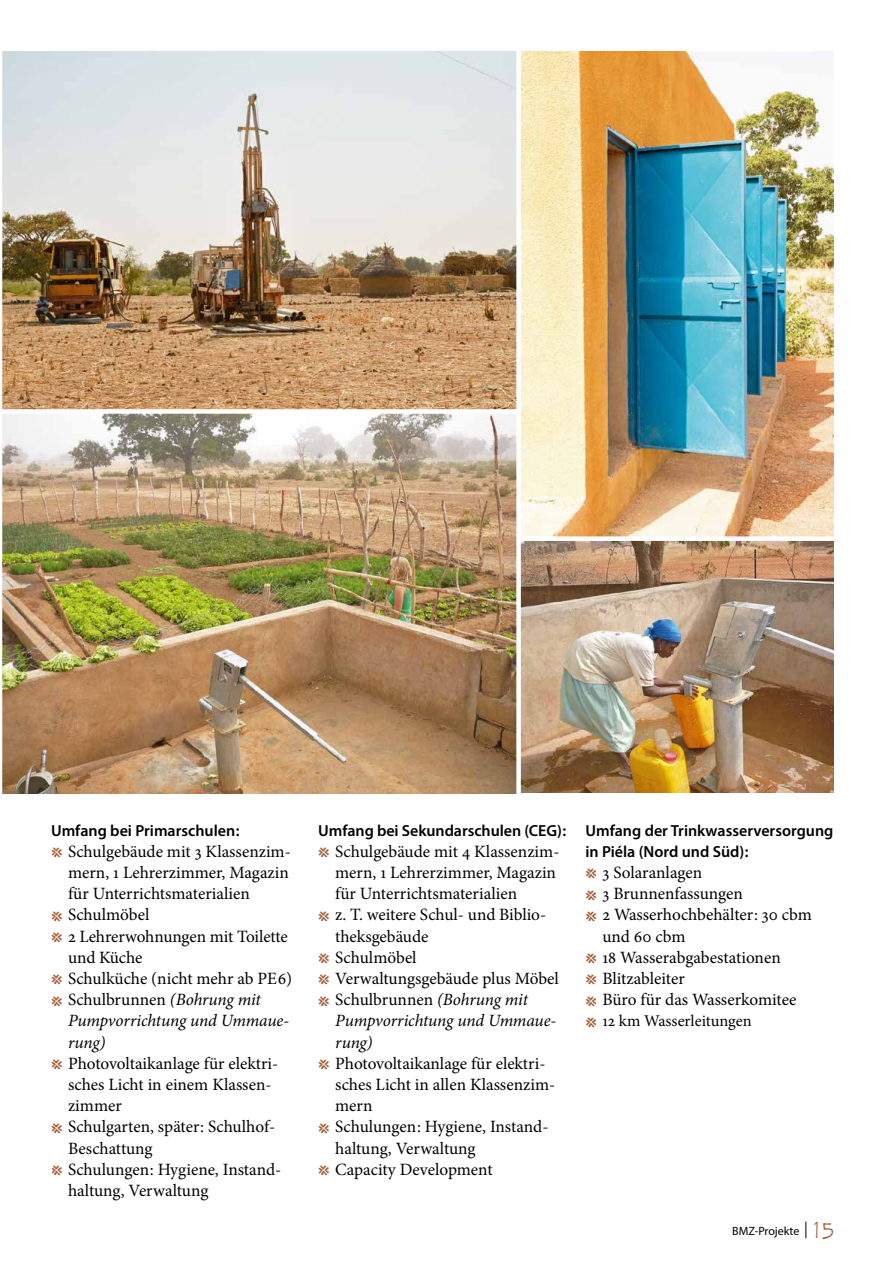
<style>
.page{position:relative;width:893px;height:1263px;background:#fff}
.page>*{position:absolute;margin:0;border:0;box-sizing:border-box;transform-origin:0 0}
.t1{font:19.5px "Assegai";color:#a25a37}
.t2{font:17.25px "Minion Pro";color:#000}
.t3{font:italic 17.25px "Minion Pro";letter-spacing:-.015em;color:#000}
.t4{font:16.35px "Minion Pro";letter-spacing:-.01em;color:#000}
.t5{font:600 16.05px/21.1px "Myriad Pro";color:#000}
.t6{font:12px "Myriad Pro";color:#000}
.s1{font-family:"Assegai";font-size:22.5px;color:#a25a37}
.s2{font-style:italic}
</style>
<div class="page">
<img style="left:2px;top:51px;width:831px;height:742px">
<svg style="left:805px;top:1221px;width:1px;height:17px"></svg>
<div style="left:0;top:409px;width:519px;height:5px;background:#fff"></div>
<div style="left:519px;top:536px;width:317px;height:5px;background:#fff"></div>
<div style="left:516px;top:49px;width:5px;height:745px;background:#fff"></div>
<p class="t5" style="left:51px;top:819px;width:190px">Umfang bei Primarschulen:</p>
<p class="t2" style="left:51px;top:840px;width:241px"><span class="s1">*</span> Schulgebäude mit 3 Klassenzim-</p>
<p class="t2" style="left:68px;top:861px;width:222px">mern, 1 Lehrerzimmer, Magazin</p>
<p class="t2" style="left:68px;top:882px;width:183px">für Unterrichtsmaterialien</p>
<p class="t2" style="left:51px;top:903px;width:100px"><span class="s1">*</span> Schulmöbel</p>
<p class="t2" style="left:51px;top:924px;width:238px"><span class="s1">*</span> 2 Lehrerwohnungen mit Toilette</p>
<p class="t2" style="left:68px;top:946px;width:76px">und Küche</p>
<p class="t2" style="left:51px;top:967px;width:243px"><span class="s1">*</span> Schulküche (nicht mehr ab PE6)</p>
<p class="t2" style="left:51px;top:988px;width:211px"><span class="s1">*</span> Schulbrunnen <span class="s2">(Bohrung mit</span></p>
<p class="t3" style="left:68px;top:1009px;width:223px">Pumpvorrichtung und Ummaue-</p>
<p class="t3" style="left:68px;top:1030px;width:39px">rung)</p>
<p class="t2" style="left:51px;top:1052px;width:229px"><span class="s1">*</span> Photovoltaikanlage für elektri-</p>
<p class="t2" style="left:68px;top:1073px;width:203px">sches Licht in einem Klassen-</p>
<p class="t2" style="left:68px;top:1094px;width:55px">zimmer</p>
<p class="t2" style="left:51px;top:1115px;width:226px"><span class="s1">*</span> Schulgarten, später: Schulhof-</p>
<p class="t2" style="left:68px;top:1136px;width:86px">Beschattung</p>
<p class="t2" style="left:51px;top:1158px;width:232px"><span class="s1">*</span> Schulungen: Hygiene, Instand-</p>
<p class="t2" style="left:68px;top:1179px;width:142px">haltung, Verwaltung</p>
<p class="t5" style="left:318px;top:819px;width:250px">Umfang bei Sekundarschulen (CEG):</p>
<p class="t2" style="left:318px;top:840px;width:243px"><span class="s1">*</span> Schulgebäude mit 4 Klassenzim-</p>
<p class="t2" style="left:335px;top:861px;width:222px">mern, 1 Lehrerzimmer, Magazin</p>
<p class="t2" style="left:335px;top:882px;width:183px">für Unterrichtsmaterialien</p>
<p class="t2" style="left:318px;top:903px;width:229px"><span class="s1">*</span> z. T. weitere Schul- und Biblio-</p>
<p class="t2" style="left:335px;top:924px;width:95px">theksgebäude</p>
<p class="t2" style="left:318px;top:946px;width:100px"><span class="s1">*</span> Schulmöbel</p>
<p class="t2" style="left:318px;top:967px;width:242px"><span class="s1">*</span> Verwaltungsgebäude plus Möbel</p>
<p class="t2" style="left:318px;top:988px;width:211px"><span class="s1">*</span> Schulbrunnen <span class="s2">(Bohrung mit</span></p>
<p class="t3" style="left:335px;top:1009px;width:223px">Pumpvorrichtung und Ummaue-</p>
<p class="t3" style="left:335px;top:1030px;width:39px">rung)</p>
<p class="t2" style="left:318px;top:1052px;width:229px"><span class="s1">*</span> Photovoltaikanlage für elektri-</p>
<p class="t2" style="left:335px;top:1073px;width:222px">sches Licht in allen Klassenzim-</p>
<p class="t2" style="left:335px;top:1094px;width:39px">mern</p>
<p class="t2" style="left:318px;top:1115px;width:232px"><span class="s1">*</span> Schulungen: Hygiene, Instand-</p>
<p class="t2" style="left:335px;top:1136px;width:142px">haltung, Verwaltung</p>
<p class="t2" style="left:318px;top:1158px;width:176px"><span class="s1">*</span> Capacity Development</p>
<p class="t5" style="left:585px;top:819px;width:249px">Umfang der Trinkwasserversorgung in Piéla (Nord und Süd):</p>
<p class="t2" style="left:585px;top:861px;width:118px"><span class="s1">*</span> 3 Solaranlagen</p>
<p class="t2" style="left:585px;top:882px;width:159px"><span class="s1">*</span> 3 Brunnenfassungen</p>
<p class="t2" style="left:585px;top:903px;width:228px"><span class="s1">*</span> 2 Wasserhochbehälter: 30 cbm</p>
<p class="t2" style="left:602px;top:924px;width:85px">und 60 cbm</p>
<p class="t2" style="left:585px;top:946px;width:197px"><span class="s1">*</span> 18 Wasserabgabestationen</p>
<p class="t2" style="left:585px;top:967px;width:101px"><span class="s1">*</span> Blitzableiter</p>
<p class="t2" style="left:585px;top:988px;width:213px"><span class="s1">*</span> Büro für das Wasserkomitee</p>
<p class="t4" style="left:585px;top:1010px;width:168px"><span class="s1">*</span> 12 km Wasserleitungen</p>
<p class="t6" style="left:732px;top:1223px;width:69px">BMZ-Projekte</p>
<p class="t1" style="left:812px;top:1218px;width:23px">15</p>
</div>
